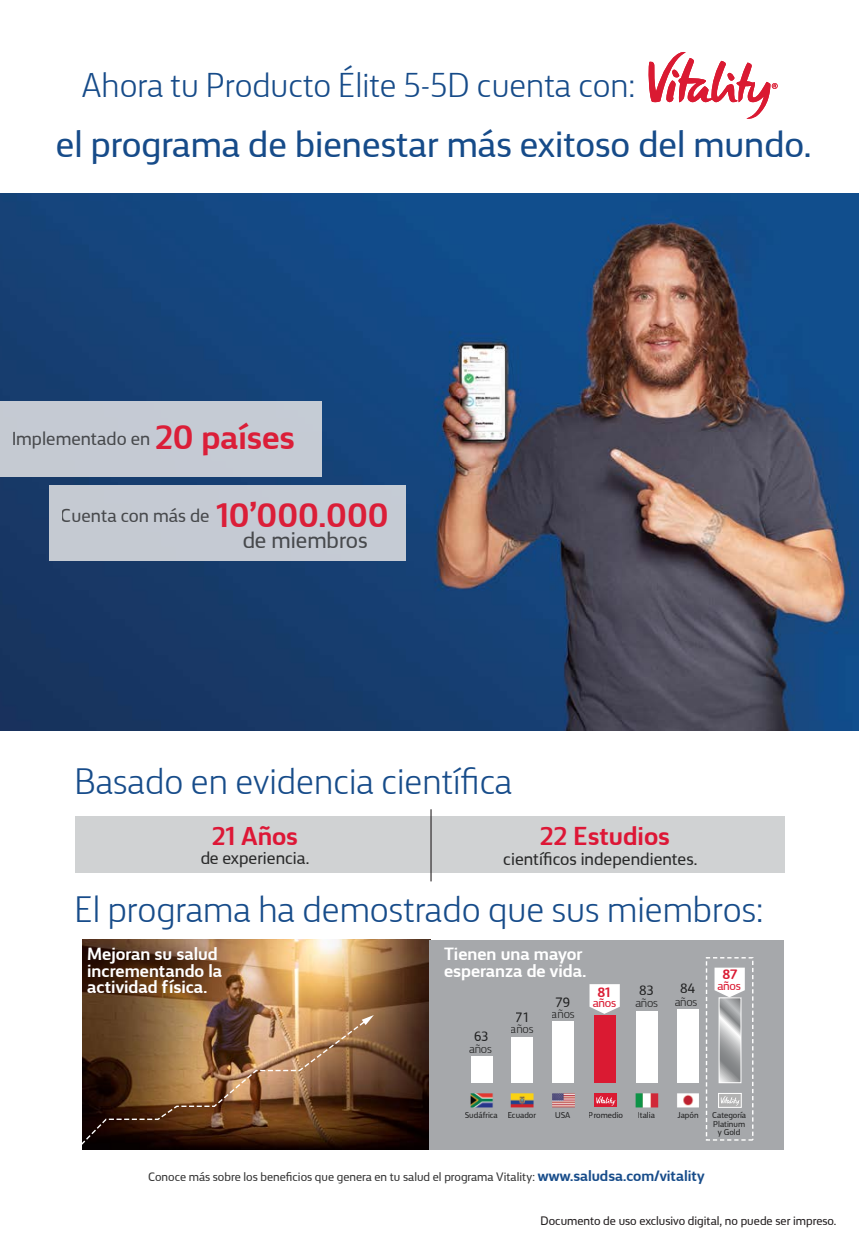
<style>
.page{position:relative;width:859px;height:1250px;background:#fff}
.page>*{position:absolute;margin:0;border:0;box-sizing:border-box;transform-origin:0 0}
.t1{font:37.88px "FS Silas Sans Web";color:#164b89}
.t2{font:300 37.38px "FS Silas Sans Web";color:#174c8a}
.t3{font:300 35px "FS Silas Sans Web";color:#164b89}
.t4{font:700 34.5px "FS Silas Sans Web";color:#db1e38}
.t5{font:700 26.38px "FS Silas Sans Web";color:#dd1736}
.t6{font:23.5px "FS Silas Sans Web";color:rgb(0 0 0/.8)}
.t7{font:19.12px "FS Silas Sans Web";color:rgb(0 0 0/.8)}
.t8{font:700 18px/16.8px "FS Silas Sans Web";color:#fff}
.t9{font:17.88px "FS Silas Sans Web";color:#000}
.t10{font:13.88px "FS Silas Sans Web";letter-spacing:-.01em;color:#000}
.t11{font:700 13.88px "FS Silas Sans Web";color:#da1a32}
.t12{font:12.5px "FS Silas Sans Web";color:rgb(0 0 0/.8)}
.t13{font:12.5px "FS Silas Sans Web";color:#231f20}
.t14{font:300 12.5px "FS Silas Sans Web";letter-spacing:-.02em;color:#000}
.t15{font:12.5px "FS Silas Sans Web";letter-spacing:-.02em;color:#da1a32}
.t16{font:8.62px/8.9px "FS Silas Sans Web";color:#000;text-align:center}
.s1{font-weight:700;font-size:34.5px;color:#db1e38}
.s2{font-weight:700;font-size:15.25px;color:#174c8a}
</style>
<div class="page">
<svg style="left:648px;top:52px;width:129px;height:67px"></svg>
<div style="left:75px;top:816px;width:709px;height:57px;background:#d0d2d3"></div>
<hr style="left:430px;top:809px;width:2px;height:72px;background:#231f20">
<img style="left:83px;top:940px;width:347px;height:209px">
<div style="left:430px;top:940px;width:354px;height:209px;background:#a6a8ab"></div>
<div style="left:471px;top:1056px;width:22px;height:27px;background:#fff"></div>
<div style="left:552px;top:1021px;width:22px;height:62px;background:#fff"></div>
<div style="left:594px;top:1015px;width:22px;height:68px;background:#da1a32"></div>
<div style="left:636px;top:1011px;width:22px;height:72px;background:#fff"></div>
<div style="left:677px;top:1009px;width:21px;height:74px;background:#fff"></div>
<svg style="left:721px;top:1000px;width:18px;height:81px"></svg>
<div style="left:719px;top:998px;width:22px;height:85px;border:1px solid #fff"></div>
<div style="left:511px;top:1037px;width:22px;height:46px;background:#fff"></div>
<svg style="left:718px;top:1093px;width:23px;height:15px"></svg>
<svg style="left:720px;top:1095px;width:20px;height:11px"></svg>
<img style="left:470px;top:1093px;width:229px;height:14px">
<img style="left:82px;top:1015px;width:292px;height:135px">
<svg style="left:714px;top:968px;width:31px;height:29px"></svg>
<svg style="left:589px;top:984px;width:31px;height:30px"></svg>
<div style="left:706px;top:957px;width:47px;height:184px;border:1px dashed #fff"></div>
<img style="left:0;top:193px;width:859px;height:537px">
<div style="left:0;top:401px;width:321px;height:75px;background:#c5cad4"></div>
<div style="left:49px;top:485px;width:357px;height:76px;background:#c5cad3"></div>
<h3 class="t3" style="left:81px;top:65px;width:555px">Ahora tu Producto Élite 5-5D cuenta con:</h3>
<h1 class="t1" style="left:56px;top:122px;width:757px">el programa de bienestar más exitoso del mundo.</h1>
<h3 class="t7" style="left:11px;top:427px;width:285px">Implementado en <span class="s1">20 países</span></h3>
<h3 class="t7" style="left:61px;top:504px;width:150px">Cuenta con más de</h3>
<h3 class="t4" style="left:216px;top:493px;width:174px">10’000.000</h3>
<h3 class="t6" style="left:242px;top:526px;width:127px">de miembros</h3>
<h2 class="t2" style="left:74px;top:760px;width:439px">Basado en evidencia científica</h2>
<h3 class="t5" style="left:212px;top:820px;width:87px">21 Años</h3>
<h3 class="t5" style="left:540px;top:820px;width:131px">22 Estudios</h3>
<h3 class="t9" style="left:503px;top:848px;width:196px">científicos independientes.</h3>
<h3 class="t9" style="left:200px;top:848px;width:111px">de experiencia.</h3>
<h2 class="t2" style="left:74px;top:887px;width:690px">El programa ha demostrado que sus miembros:</h2>
<h3 class="t8" style="left:87px;top:945px;width:137px">Mejoran su salud incrementando la actividad física.</h3>
<h3 class="t8" style="left:444px;top:946px;width:144px">Tienen una mayor esperanza de vida.</h3>
<p class="t11" style="left:722px;top:966px;width:16px">87</p>
<p class="t15" style="left:717px;top:979px;width:25px">años</p>
<p class="t10" style="left:638px;top:982px;width:17px">83</p>
<p class="t10" style="left:679px;top:980px;width:18px">84</p>
<p class="t11" style="left:597px;top:983px;width:14px">81</p>
<p class="t15" style="left:593px;top:996px;width:25px">años</p>
<p class="t10" style="left:555px;top:994px;width:17px">79</p>
<p class="t14" style="left:635px;top:995px;width:24px">años</p>
<p class="t14" style="left:674px;top:994px;width:24px">años</p>
<p class="t10" style="left:473px;top:1028px;width:17px">63</p>
<p class="t14" style="left:469px;top:1041px;width:24px">años</p>
<p class="t10" style="left:516px;top:1009px;width:15px">71</p>
<p class="t14" style="left:511px;top:1022px;width:24px">años</p>
<p class="t14" style="left:552px;top:1007px;width:24px">años</p>
<p class="t16" style="left:464px;top:1110px;width:73px">Sudáfrica Ecuador</p>
<p class="t16" style="left:589px;top:1110px;width:36px">Promedio</p>
<p class="t16" style="left:638px;top:1110px;width:19px">Italia</p>
<p class="t16" style="left:677px;top:1110px;width:23px">Japón</p>
<p class="t16" style="left:712px;top:1110px;width:35px">Categoría<br>Platinum y Gold</p>
<p class="t16" style="left:555px;top:1110px;width:17px">USA</p>
<p class="t12" style="left:148px;top:1169px;width:558px">Conoce más sobre los beneficios que genera en tu salud el programa Vitality: <span class="s2">www.saludsa.com/vitality</span></p>
<p class="t13" style="left:540px;top:1214px;width:297px">Documento de uso exclusivo digital, no puede ser impreso.</p>
</div>
